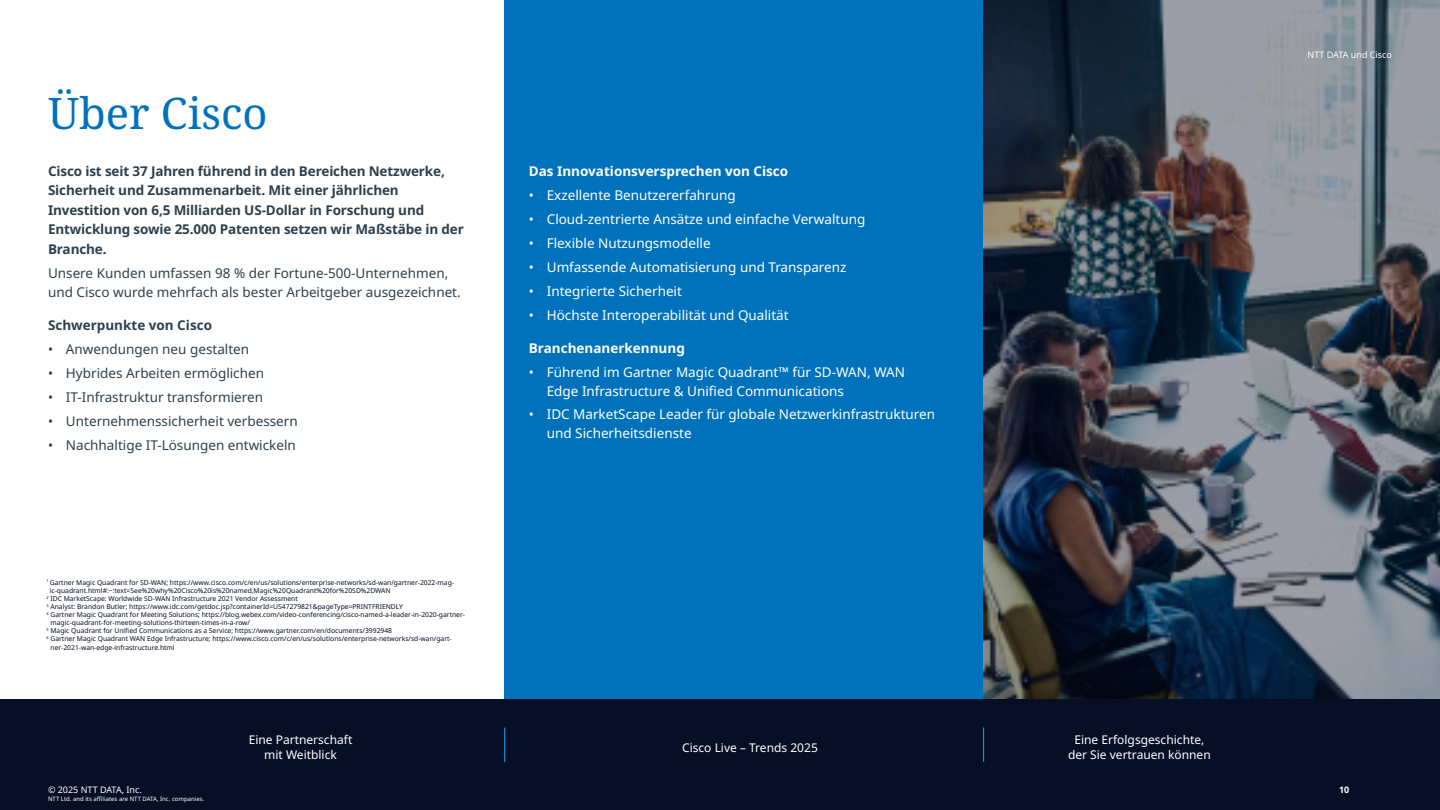
<style>
.page{position:relative;width:1440px;height:810px;background:#fff}
.page>*{position:absolute;margin:0;border:0;box-sizing:border-box;transform-origin:0 0}
.t1{font:43.5px "Noto Serif";color:#0072bc}
.t2{font:13.5px/19.5px "Noto Sans";color:#fff}
.t3{font:13.5px/19.5px "Noto Sans";color:#2e404d}
.t4{font:700 13.5px/19.5px "Noto Sans";letter-spacing:-.01em;color:#2e404d}
.t5{font:700 13.5px "Noto Sans";color:#fff}
.t6{font:12px/15px "Noto Sans";color:#fff;text-align:center}
.t7{font:9px "Noto Sans";color:#fff}
.t8{font:700 9px "Noto Sans";color:#fff}
.t9{font:6.75px "Noto Sans";color:#070f26}
.t10{font:6px "Noto Sans";color:#fff}
</style>
<div class="page">
<img style="left:983px;top:0;width:457px;height:699px">
<div style="left:505px;top:0;width:478px;height:810px;background:#0072bc"></div>
<div style="left:0;top:699px;width:1440px;height:111px;background:#070f26"></div>
<hr style="left:504px;top:728px;width:1px;height:34px;background:#19a3fc">
<hr style="left:983px;top:728px;width:1px;height:34px;background:#19a3fc">
<h1 class="t1" style="left:48px;top:83px;width:221px">Über Cisco</h1>
<p class="t4" style="left:48px;top:161px;width:417px">Cisco ist seit 37 Jahren führend in den Bereichen Netzwerke, Sicherheit und Zusammenarbeit. Mit einer jährlichen Investition von 6,5 Milliarden US-Dollar in Forschung und Entwicklung sowie 25.000 Patenten setzen wir Maßstäbe in der Branche.</p>
<h2 class="t3" style="left:48px;top:263px;width:414px">Unsere Kunden umfassen 98 % der Fortune-500-Unternehmen, und Cisco wurde mehrfach als bester Arbeitgeber ausgezeichnet.</h2>
<h2 class="t4" style="left:48px;top:316px;width:166px">Schwerpunkte von Cisco</h2>
<h2 class="t3" style="left:48px;top:340px;width:203px">• Anwendungen neu gestalten</h2>
<h2 class="t3" style="left:48px;top:364px;width:218px">• Hybrides Arbeiten ermöglichen</h2>
<h2 class="t3" style="left:48px;top:388px;width:217px">• IT-Infrastruktur transformieren</h2>
<h2 class="t3" style="left:48px;top:412px;width:251px">• Unternehmenssicherheit verbessern</h2>
<h2 class="t3" style="left:48px;top:436px;width:249px">• Nachhaltige IT-Lösungen entwickeln</h2>
<p class="t9" style="left:46px;top:578px;width:409px"><sup>1</sup> Gartner Magic Quadrant for SD-WAN; https://www.cisco.com/c/en/us/solutions/enterprise-networks/sd-wan/gartner-2022-mag-</p>
<p class="t9" style="left:50px;top:587px;width:342px">ic-quadrant.html#:~:text=See%20why%20Cisco%20is%20named,Magic%20Quadrant%20for%20SD%2DWAN</p>
<p class="t9" style="left:46px;top:595px;width:253px"><sup>2</sup> IDC MarketScape: Worldwide SD-WAN Infrastructure 2021 Vendor Assessment</p>
<p class="t9" style="left:46px;top:603px;width:358px"><sup>3</sup> Analyst: Brandon Butler; https://www.idc.com/getdoc.jsp?containerId=US47279821&amp;pageType=PRINTFRIENDLY</p>
<p class="t9" style="left:46px;top:611px;width:420px"><sup>4</sup> Gartner Magic Quadrant for Meeting Solutions; https://blog.webex.com/video-conferencing/cisco-named-a-leader-in-2020-gartner-</p>
<p class="t9" style="left:51px;top:619px;width:201px">magic-quadrant-for-meeting-solutions-thirteen-times-in-a-row/</p>
<p class="t9" style="left:46px;top:627px;width:347px"><sup>5</sup> Magic Quadrant for Unified Communications as a Service; https://www.gartner.com/en/documents/3992948</p>
<p class="t9" style="left:46px;top:635px;width:407px"><sup>6</sup> Gartner Magic Quadrant WAN Edge Infrastructure; https://www.cisco.com/c/en/us/solutions/enterprise-networks/sd-wan/gart-</p>
<p class="t9" style="left:51px;top:643px;width:126px">ner-2021-wan-edge-infrastructure.html</p>
<h2 class="t5" style="left:529px;top:163px;width:261px">Das Innovationsversprechen von Cisco</h2>
<h2 class="t2" style="left:529px;top:185px;width:209px">• Exzellente Benutzererfahrung</h2>
<h2 class="t2" style="left:529px;top:209px;width:338px">• Cloud-zentrierte Ansätze und einfache Verwaltung</h2>
<h2 class="t2" style="left:529px;top:233px;width:183px">• Flexible Nutzungsmodelle</h2>
<h2 class="t2" style="left:529px;top:257px;width:319px">• Umfassende Automatisierung und Transparenz</h2>
<h2 class="t2" style="left:529px;top:281px;width:155px">• Integrierte Sicherheit</h2>
<h2 class="t2" style="left:529px;top:305px;width:261px">• Höchste Interoperabilität und Qualität</h2>
<h2 class="t5" style="left:529px;top:340px;width:158px">Branchenanerkennung</h2>
<h2 class="t2" style="left:547px;top:362px;width:360px;text-indent:-18px">• Führend im Gartner Magic Quadrant™ für SD-WAN, WAN<br>Edge Infrastructure &amp; Unified Communications</h2>
<h2 class="t2" style="left:547px;top:404px;width:390px;text-indent:-18px">• IDC MarketScape Leader für globale Netzwerkinfrastrukturen und Sicherheitsdienste</h2>
<h3 class="t6" style="left:249px;top:732px;width:105px">Eine Partnerschaft mit Weitblick</h3>
<h3 class="t6" style="left:682px;top:740px;width:137px">Cisco Live – Trends 2025</h3>
<h3 class="t6" style="left:1068px;top:732px;width:144px">Eine Erfolgsgeschichte, der Sie vertrauen können</h3>
<h3 class="t7" style="left:1308px;top:49px;width:86px">NTT DATA und Cisco</h3>
<h3 class="t7" style="left:48px;top:785px;width:95px">© 2025 NTT DATA, Inc.</h3>
<h3 class="t8" style="left:1339px;top:785px;width:12px">10</h3>
<p class="t10" style="left:48px;top:795px;width:158px">NTT Ltd. and its affiliates are NTT DATA, Inc. companies.</p>
</div>
